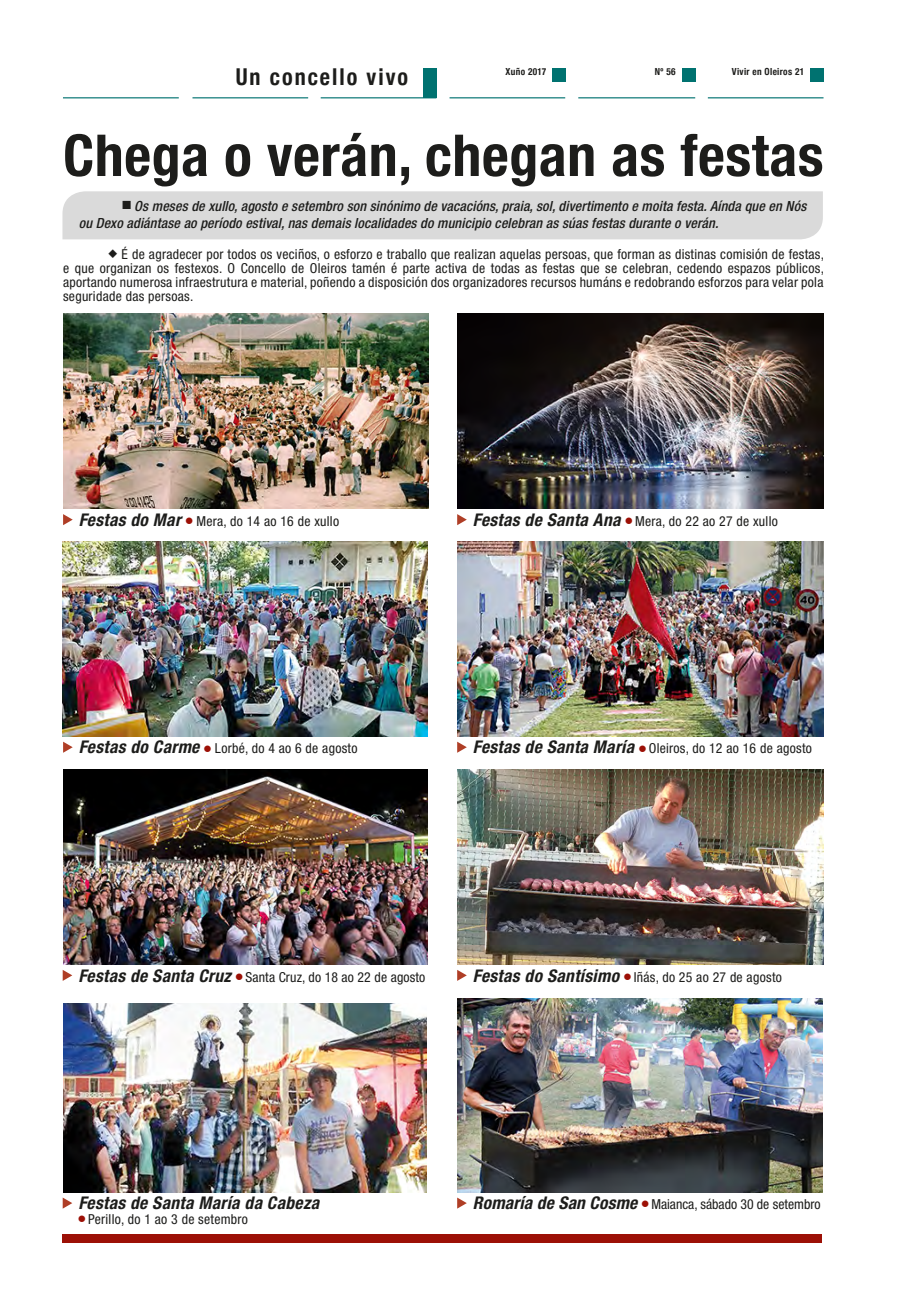
<style>
.page{position:relative;width:904px;height:1312px;background:#fff}
.page>*{position:absolute;margin:0;border:0;box-sizing:border-box;transform-origin:0 0}
.t1{font:700 condensed 57.88px "Helvetica Neue";letter-spacing:.01em;color:#1d1d1b}
.t2{font:700 condensed 23.25px "Helvetica Neue";letter-spacing:.09em;color:#1d1d1b;scale:.95 1}
.t3{font:italic 700 condensed 17.5px "Helvetica Neue";letter-spacing:.02em;color:#1d1d1b}
.t4{font:italic 500 condensed 14px/17.5px "Helvetica Neue";letter-spacing:.01em;color:#1d1d1b}
.t5{font:condensed 13.75px/14.1px "Helvetica Neue";letter-spacing:.02em;color:#1d1d1b;text-align:justify}
.t6{font:condensed 13.75px "Helvetica Neue";color:#1d1d1b}
.t7{font:700 condensed 9.75px "Helvetica Neue";letter-spacing:.035em;color:#1d1d1b;scale:.95 1}
.s1{font-family:"Monotype Sorts";font-weight:400;font-style:normal;font-stretch:normal;font-size:11.25px}
.s2{font-family:"Monotype Sorts";font-stretch:normal;font-size:12px}
.s3{font-weight:700;font-style:italic;font-size:17.5px}
.s4{font-family:"Monotype Sorts";font-stretch:normal;font-size:8.75px;color:#9c1006}
</style>
<div class="page">
<div style="left:62px;top:191px;width:760px;height:48px;background:#dadada"></div>
<img style="left:457px;top:769px;width:366px;height:195px">
<img style="left:62px;top:541px;width:365px;height:195px">
<img style="left:457px;top:998px;width:365px;height:193px">
<img style="left:457px;top:541px;width:366px;height:195px">
<img style="left:457px;top:314px;width:366px;height:194px">
<img style="left:63px;top:769px;width:364px;height:195px">
<div style="left:62px;top:1233px;width:760px;height:8px;background:#9c1006"></div>
<img style="left:63px;top:314px;width:366px;height:194px">
<img style="left:63px;top:1003px;width:363px;height:188px">
<svg style="left:63px;top:514px;width:10px;height:11px"></svg>
<svg style="left:63px;top:741px;width:10px;height:11px"></svg>
<svg style="left:63px;top:970px;width:9px;height:10px"></svg>
<svg style="left:63px;top:1197px;width:9px;height:11px"></svg>
<svg style="left:457px;top:1197px;width:10px;height:11px"></svg>
<svg style="left:457px;top:970px;width:10px;height:10px"></svg>
<svg style="left:457px;top:741px;width:10px;height:11px"></svg>
<svg style="left:457px;top:514px;width:10px;height:11px"></svg>
<hr style="left:707px;top:97px;width:116px;height:1px;background:#007270">
<hr style="left:578px;top:97px;width:117px;height:1px;background:#007270">
<hr style="left:449px;top:97px;width:116px;height:1px;background:#007270">
<hr style="left:321px;top:97px;width:115px;height:1px;background:#007270">
<hr style="left:192px;top:97px;width:116px;height:1px;background:#007270">
<hr style="left:63px;top:97px;width:116px;height:1px;background:#007270">
<div style="left:423px;top:68px;width:13px;height:30px;background:#007270"></div>
<div style="left:682px;top:68px;width:13px;height:13px;background:#007270"></div>
<div style="left:810px;top:68px;width:13px;height:13px;background:#007270"></div>
<div style="left:552px;top:68px;width:13px;height:13px;background:#007270"></div>
<h2 class="t2" style="left:236px;top:57px;width:183px">Un concello vivo</h2>
<p class="t7" style="left:505px;top:64px;width:44px">Xuño 2017</p>
<p class="t7" style="left:655px;top:64px;width:23px">Nº 56</p>
<p class="t7" style="left:732px;top:64px;width:78px">Vivir en Oleiros 21</p>
<h1 class="t1" style="left:63px;top:107px;width:762px">Chega o verán, chegan as festas</h1>
<p class="t4" style="left:79px;top:197px;width:729px;text-indent:44px"><span class="s1">n</span> Os meses de xullo, agosto e setembro son sinónimo de vacacións, praia, sol, divertimento e moita festa. Aínda que en Nós ou Dexo adiántase ao período estival, nas demais localidades do municipio celebran as súas festas durante o verán.</p>
<p class="t5" style="left:63px;top:247px;width:762px;text-indent:45px"><span class="s2">u</span> É de agradecer por todos os veciños, o esforzo e traballo que realizan aquelas persoas, que forman as distinas comisión de festas, e que organizan os festexos. O Concello de Oleiros tamén é parte activa de todas as festas que se celebran, cedendo espazos públicos, aportando numerosa infraestrutura e material, poñendo a disposición dos organizadores recursos humáns e redobrando esforzos para velar pola seguridade das persoas.</p>
<p class="t5" style="left:79px;top:514px;width:262px"><span class="s3">Festas do Mar</span> <span class="s4">l</span> Mera, do 14 ao 16 de xullo</p>
<p class="t5" style="left:79px;top:741px;width:280px"><span class="s3">Festas do Carme</span> <span class="s4">l</span> Lorbé, do 4 ao 6 de agosto</p>
<p class="t5" style="left:473px;top:514px;width:306px"><span class="s3">Festas de Santa Ana</span> <span class="s4">l</span> Mera, do 22 ao 27 de xullo</p>
<p class="t5" style="left:473px;top:741px;width:340px"><span class="s3">Festas de Santa María</span> <span class="s4">l</span> Oleiros, do 12 ao 16 de agosto</p>
<p class="t5" style="left:78px;top:969px;width:348px"><span class="s3">Festas de Santa Cruz</span> <span class="s4">l</span> Santa Cruz, do 18 ao 22 de agosto</p>
<p class="t5" style="left:473px;top:969px;width:310px"><span class="s3">Festas do Santísimo</span> <span class="s4">l</span> Iñás, do 25 ao 27 de agosto</p>
<p class="t3" style="left:78px;top:1192px;width:242px">Festas de Santa María da Cabeza</p>
<p class="t5" style="left:78px;top:1211px;width:171px"><span class="s4">l</span> Perillo, do 1 ao 3 de setembro</p>
<p class="t6" style="left:473px;top:1196px;width:349px"><span class="s3">Romaría de San Cosme</span> <span class="s4">l</span> Maianca, sábado 30 de setembro</p>
</div>
